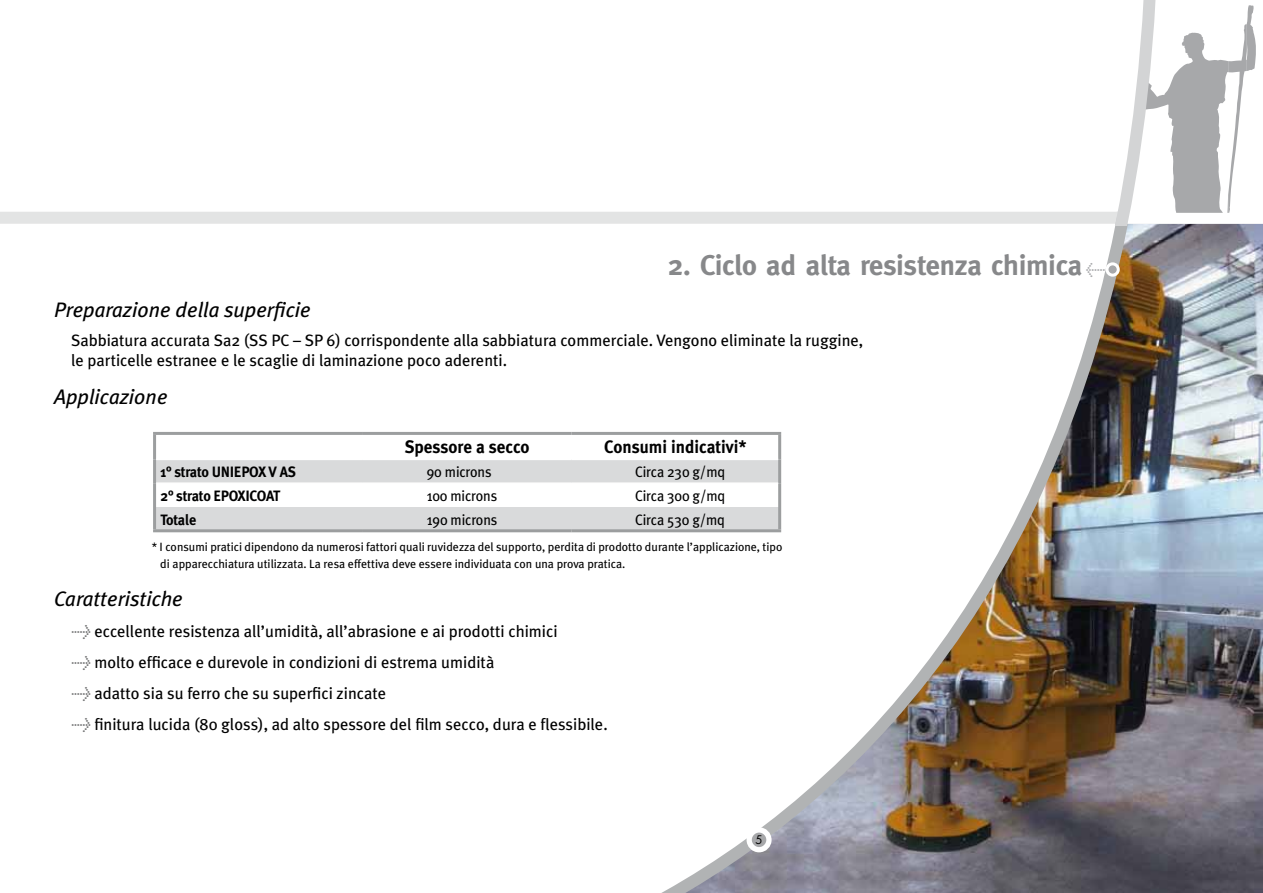
<style>
.page{position:relative;width:1263px;height:893px;background:#fff}
.page>*{position:absolute;margin:0;border:0;box-sizing:border-box;transform-origin:0 0}
.t1{font:700 28.5px "Meta";color:#87888a}
.t2{font:italic 21px "Meta Plus";color:#000}
.t3{font:700 18px "Meta Plus";color:#000;scale:.95 1}
.t4{font:16.5px/31px "Meta Plus";color:#000}
.t5{font:15px "Meta Plus";letter-spacing:-.01em;color:#000;scale:.95 1}
.t6{font:700 15px "Meta Plus";letter-spacing:-.02em;color:#000;scale:.95 1}
.t7{font:12px/16.5px "Meta Plus";color:#000}
.t8{font:11.55px "Futura";color:#000}
.s1{font-family:"Meta Plus";font-weight:400;font-size:16.5px;color:#a7a8aa}
.s2{font-style:italic;color:#707172}
</style>
<div class="page">
<div style="left:0;top:212px;width:1118px;height:12px;background:#e3e4e4"></div>
<img style="left:1203px;top:395px;width:60px;height:498px">
<img style="left:631px;top:225px;width:572px;height:668px">
<img style="left:1120px;top:224px;width:143px;height:171px">
<svg style="left:749px;top:830px;width:20px;height:20px"></svg>
<div style="left:746px;top:827px;width:25px;height:25px;border:5px solid #fff;border-radius:50%"></div>
<svg style="left:1203px;top:5px;width:53px;height:208px"></svg>
<svg style="left:1115px;top:0;width:88px;height:225px"></svg>
<div style="left:1107px;top:264px;width:11px;height:11px;background:#a7a8aa;border-radius:50%"></div>
<div style="left:1105px;top:262px;width:15px;height:15px;border:3px solid #fff;border-radius:50%"></div>
<svg style="left:156px;top:460px;width:622px;height:69px"></svg>
<hr style="left:153px;top:432px;width:210px;height:3px;background:#9c9e9f">
<hr style="left:153px;top:435px;width:3px;height:24px;background:#9c9e9f">
<hr style="left:363px;top:432px;width:208px;height:3px;background:#9c9e9f">
<hr style="left:571px;top:432px;width:210px;height:3px;background:#9c9e9f">
<hr style="left:778px;top:435px;width:3px;height:24px;background:#9c9e9f">
<hr style="left:153px;top:459px;width:3px;height:24px;background:#9c9e9f">
<hr style="left:778px;top:459px;width:3px;height:24px;background:#9c9e9f">
<hr style="left:778px;top:483px;width:3px;height:24px;background:#9c9e9f">
<hr style="left:778px;top:507px;width:3px;height:22px;background:#9c9e9f">
<hr style="left:571px;top:459px;width:207px;height:1px;background:#fff">
<hr style="left:156px;top:482px;width:207px;height:2px;background:#fff">
<hr style="left:363px;top:482px;width:208px;height:2px;background:#fff">
<hr style="left:571px;top:482px;width:207px;height:2px;background:#fff">
<hr style="left:153px;top:483px;width:3px;height:24px;background:#9c9e9f">
<hr style="left:153px;top:507px;width:3px;height:22px;background:#9c9e9f">
<hr style="left:153px;top:529px;width:210px;height:3px;background:#9c9e9f">
<hr style="left:363px;top:529px;width:208px;height:3px;background:#9c9e9f">
<hr style="left:571px;top:529px;width:210px;height:3px;background:#9c9e9f">
<h1 class="t1" style="left:668px;top:249px;width:439px">2. Ciclo ad alta resistenza chimica <span class="s1">&lt;</span></h1>
<p class="t2" style="left:54px;top:298px;width:258px">Preparazione della superficie</p>
<p class="t4" style="left:71px;top:330px;width:794px;line-height:20.2px">Sabbiatura accurata Sa2 (SS PC – SP 6) corrispondente alla sabbiatura commerciale. Vengono eliminate la ruggine, le particelle estranee e le scaglie di laminazione poco aderenti.</p>
<p class="t2" style="left:54px;top:385px;width:115px">Applicazione</p>
<p class="t3" style="left:405px;top:437px;width:133px">Spessore a secco</p>
<p class="t3" style="left:604px;top:437px;width:152px">Consumi indicativi*</p>
<p class="t6" style="left:161px;top:463px;width:144px">1° strato UNIEPOX V AS</p>
<p class="t5" style="left:427px;top:463px;width:70px">90 microns</p>
<p class="t5" style="left:635px;top:463px;width:96px">Circa 230 g/mq</p>
<p class="t6" style="left:161px;top:487px;width:128px">2° strato EPOXICOAT</p>
<p class="t5" style="left:427px;top:487px;width:76px">100 microns</p>
<p class="t5" style="left:635px;top:487px;width:96px">Circa 300 g/mq</p>
<p class="t6" style="left:161px;top:511px;width:39px">Totale</p>
<p class="t5" style="left:427px;top:511px;width:76px">190 microns</p>
<p class="t5" style="left:635px;top:511px;width:96px">Circa 530 g/mq</p>
<p class="t7" style="left:160px;top:539px;width:624px;text-indent:-9px">* I consumi pratici dipendono da numerosi fattori quali ruvidezza del supporto, perdita di prodotto durante l’applicazione, tipo di apparecchiatura utilizzata. La resa effettiva deve essere individuata con una prova pratica.</p>
<p class="t2" style="left:54px;top:587px;width:130px">Caratteristiche</p>
<p class="t4" style="left:71px;top:616px;width:538px"><span class="s2">&gt;</span> eccellente resistenza all’umidità, all’abrasione e ai prodotti chimici<br><span class="s2">&gt;</span> molto efficace e durevole in condizioni di estrema umidità<br><span class="s2">&gt;</span> adatto sia su ferro che su superfici zincate<br><span class="s2">&gt;</span> finitura lucida (80 gloss), ad alto spessore del film secco, dura e flessibile.</p>
<p class="t8" style="left:755px;top:832px;width:9px">5</p>
</div>
